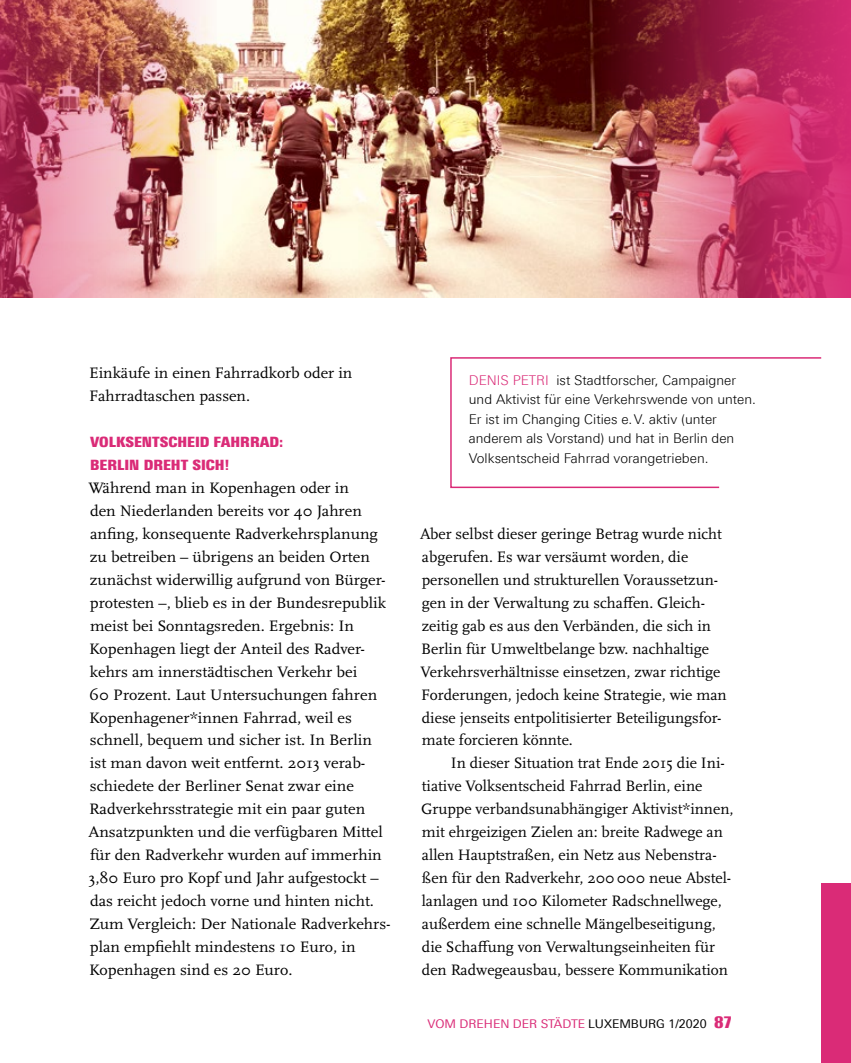
<style>
.page{position:relative;width:851px;height:1063px;background:#fff}
.page>*{position:absolute;margin:0;border:0;box-sizing:border-box;transform-origin:0 0}
.t1{font:15.75px/23px "Scala Pro";color:#000}
.t2{font:15.75px/23px "Scala Pro";color:#000;scale:1.04 1}
.t3{font:14.25px/23px "Linotype Univers 920 Cn X Black";color:#da2b77}
.t4{font:300 13.5px/19.5px "Linotype Univers 330";color:#000}
.t5{font:12px "Linotype Univers 430";color:#da2b77}
.s1{color:#da2b77}
.s2{color:#000}
.s3{font-family:"Linotype Univers 920 Cn X Black";font-size:16.5px}
</style>
<div class="page">
<div style="left:821px;top:883px;width:29px;height:180px;background:#da2b77"></div>
<img style="left:217px;top:0;width:359px;height:298px">
<img style="left:0;top:0;width:217px;height:298px">
<svg style="left:450px;top:357px;width:372px;height:132px"></svg>
<img style="left:576px;top:0;width:274px;height:298px">
<p class="t1" style="left:89px;top:361px;width:264px">Einkäufe in einen Fahrradkorb oder in<br>Fahrradtaschen passen.</p>
<p class="t3" style="left:90px;top:430px;width:195px">VOLKSENTSCHEID FAHRRAD:<br>BERLIN DREHT SICH!</p>
<p class="t2" style="left:88px;top:476px;width:292px">Während man in Kopenhagen oder in<br>den Niederlanden bereits vor 40 Jahren anfing, konsequente Radverkehrsplanung zu betreiben – übrigens an beiden Orten zunächst widerwillig aufgrund von Bürger&shy;protesten –, blieb es in der Bundesrepublik meist bei Sonntagsreden. Ergebnis: In Kopenhagen liegt der Anteil des Radver&shy;kehrs am innerstädtischen Verkehr bei<br>60 Prozent. Laut Untersuchungen fahren Kopenhagener*innen Fahrrad, weil es schnell, bequem und sicher ist. In Berlin<br>ist man davon weit entfernt. 2013 verab&shy;schiedete der Berliner Senat zwar eine Radverkehrsstrategie mit ein paar guten Ansatzpunkten und die verfügbaren Mittel für den Radverkehr wurden auf immerhin 3,80 Euro pro Kopf und Jahr aufgestockt – das reicht jedoch vorne und hinten nicht.<br>Zum Vergleich: Der Nationale Radverkehrs&shy;plan empfiehlt mindestens 10 Euro, in Kopenhagen sind es 20 Euro.</p>
<p class="t4" style="left:469px;top:370px;width:289px"><span class="s1">DENIS PETRI</span> ist Stadtforscher, Campaigner und Aktivist für eine Verkehrswende von unten.<br>Er ist im Changing Cities e.V. aktiv (unter anderem als Vorstand) und hat in Berlin den Volksentscheid Fahrrad vorangetrieben.</p>
<p class="t1" style="left:420px;top:522px;width:303px">Aber selbst dieser geringe Betrag wurde nicht</p>
<p class="t1" style="left:422px;top:545px;width:268px">abgerufen. Es war versäumt worden, die</p>
<p class="t1" style="left:421px;top:568px;width:298px">personellen und strukturellen Voraussetzun-</p>
<p class="t1" style="left:422px;top:591px;width:284px">gen in der Verwaltung zu schaffen. Gleich-</p>
<p class="t1" style="left:422px;top:614px;width:291px">zeitig gab es aus den Verbänden, die sich in</p>
<p class="t1" style="left:421px;top:636px;width:289px">Berlin für Umweltbelange bzw. nachhaltige</p>
<p class="t1" style="left:420px;top:659px;width:301px">Verkehrsverhältnisse einsetzen, zwar richtige</p>
<p class="t1" style="left:421px;top:682px;width:307px">Forderungen, jedoch keine Strategie, wie man</p>
<p class="t1" style="left:422px;top:705px;width:301px">diese jenseits entpolitisierter Beteiligungsfor-</p>
<p class="t1" style="left:422px;top:728px;width:152px">mate forcieren könnte.</p>
<p class="t1" style="left:451px;top:751px;width:275px">In dieser Situation trat Ende 2015 die Ini-</p>
<p class="t1" style="left:422px;top:774px;width:282px">tiative Volksentscheid Fahrrad Berlin, eine</p>
<p class="t1" style="left:421px;top:797px;width:314px">Gruppe verbandsunabhängiger Aktivist*innen,</p>
<p class="t1" style="left:422px;top:820px;width:302px">mit ehrgeizigen Zielen an: breite Radwege an</p>
<p class="t1" style="left:422px;top:843px;width:296px">allen Hauptstraßen, ein Netz aus Nebenstra-</p>
<p class="t1" style="left:422px;top:866px;width:311px">ßen für den Radverkehr, 200000 neue Abstel-</p>
<p class="t1" style="left:421px;top:889px;width:301px">lanlagen und 100 Kilometer Radschnellwege,</p>
<p class="t1" style="left:422px;top:912px;width:295px">außerdem eine schnelle Mängelbeseitigung,</p>
<p class="t1" style="left:422px;top:935px;width:294px">die Schaffung von Verwaltungseinheiten für</p>
<p class="t1" style="left:422px;top:958px;width:307px">den Radwegeausbau, bessere Kommunikation</p>
<p class="t5" style="left:427px;top:1017px;width:306px">VOM DREHEN DER STÄDTE <span class="s2">LUXEMBURG 1/2020</span> <span class="s3">87</span></p>
</div>
